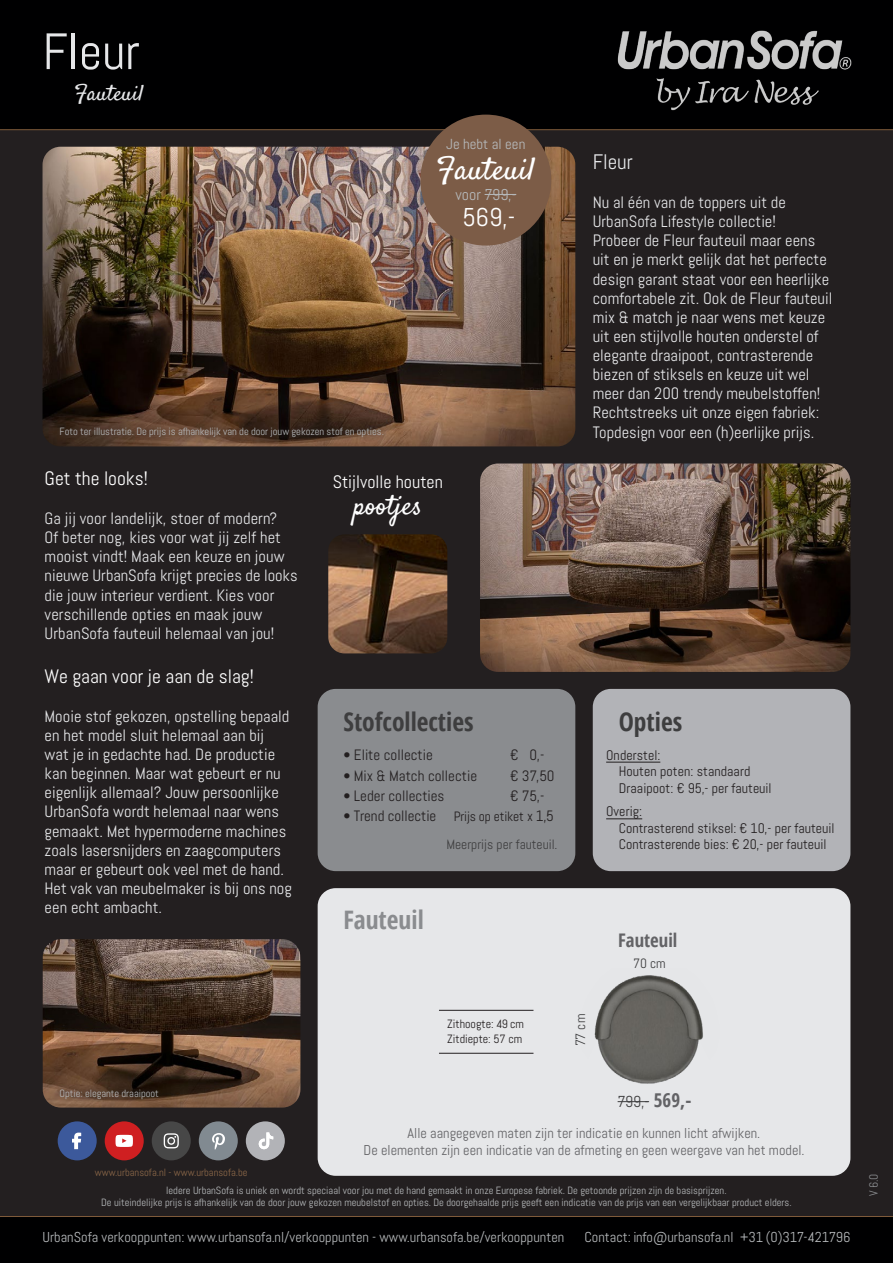
<style>
.page{position:relative;width:893px;height:1263px;background:#231f20}
.page>*{position:absolute;margin:0;border:0;box-sizing:border-box;transform-origin:0 0}
.t1{font:51px "Abel";color:#e6e7e9}
.t2{font:31.5px "Satisfy";color:#fff}
.t3{font:27.75px "Satisfy";letter-spacing:-.01em;color:#fff}
.t4{font:25.65px "Abel";color:#fff}
.t5{font:700 condensed 25.5px "Open Sans";color:#3e3e3f}
.t6{font:700 condensed 25.5px "Open Sans";color:#8a8c8f}
.t7{font:22.2px "Satisfy";color:#e6e7e9}
.t8{font:21px "Abel";color:#e6e7e9}
.t9{font:19.35px "Abel";color:#fff}
.t10{font:700 condensed 18.75px "Open Sans";color:#636366}
.t11{font:18px "Abel";color:#fff}
.t12{font:16.5px/19px "Abel";color:#e6e7e9}
.t13{font:16.35px/19.2px "Abel";letter-spacing:.005em;color:#e6e7e9}
.t14{font:15.9px "Abel";color:#3e3e3f}
.t15{font:15.6px "Abel";color:#b6b9bb}
.t16{font:15px "Abel";color:#231f20}
.t17{font:14.55px "Abel";color:#b6b9bb}
.t18{font:14.4px "Abel";color:#b6b9bb}
.t19{font:14.25px/17.1px "Abel";color:#636366;text-align:center}
.t20{font:13.8px/16.5px "Abel";color:#231f20}
.t21{font:13.5px "Abel";color:#3e3e3f}
.t22{font:12px/15px "Abel";color:#231f20}
.t23{font:12px "Abel";color:#8a8c8f}
.t24{font:10.5px/12px "Abel";color:#b6b9bb;text-align:center}
.t25{font:10.5px "Abel";color:#8b6748}
.s1{font-size:13.5px}
.s2{font-size:14.25px}
.s3{font-family:"Open Sans";font-weight:700;font-stretch:condensed;font-size:19.05px;color:#636366}
</style>
<div class="page">
<div style="left:0;top:0;width:893px;height:130px;background:#000001"></div>
<img style="left:617px;top:30px;width:235px;height:81px">
<hr style="left:0;top:129px;width:893px;height:1px;background:#805c3b">
<div style="left:0;top:1216px;width:893px;height:47px;background:#000001"></div>
<img style="left:43px;top:147px;width:532px;height:299px">
<img style="left:480px;top:463px;width:370px;height:209px">
<hr style="left:0;top:1216px;width:893px;height:1px;background:#805c3b">
<div style="left:318px;top:888px;width:532px;height:288px;background:#e6e7e9;border-radius:18px"></div>
<div style="left:593px;top:689px;width:257px;height:182px;background:#b2b3b7;border-radius:18px"></div>
<img style="left:43px;top:939px;width:257px;height:168px">
<div style="left:318px;top:689px;width:257px;height:182px;background:#8a8c8f;border-radius:18px"></div>
<div style="left:420px;top:115px;width:131px;height:131px;background:#7c5c47;border-radius:50%"></div>
<hr style="left:485px;top:194px;width:31px;height:1px;background:#b6b9bb">
<svg style="left:53px;top:422px;width:336px;height:22px"></svg>
<svg style="left:53px;top:1083px;width:111px;height:22px;background:#593f2d"></svg>
<hr style="left:606px;top:762px;width:54px;height:1px;background:#231f20">
<hr style="left:606px;top:818px;width:36px;height:1px;background:#231f20">
<hr style="left:439px;top:1010px;width:94px;height:1px;background:#231f20">
<hr style="left:439px;top:1053px;width:94px;height:1px;background:#231f20">
<img style="left:594px;top:975px;width:109px;height:109px">
<hr style="left:618px;top:1101px;width:31px;height:1px;background:#3e3e3f">
<div style="left:152px;top:1121px;width:39px;height:39px;background:#474747;border-radius:50%"></div>
<svg style="left:164px;top:1133px;width:15px;height:15px"></svg>
<div style="left:199px;top:1121px;width:39px;height:39px;background:#818a91;border-radius:50%"></div>
<svg style="left:212px;top:1133px;width:13px;height:17px"></svg>
<div style="left:105px;top:1121px;width:39px;height:39px;background:#cf1f21;border-radius:50%"></div>
<svg style="left:116px;top:1135px;width:17px;height:12px"></svg>
<div style="left:58px;top:1121px;width:39px;height:39px;background:#3c599b;border-radius:50%"></div>
<svg style="left:72px;top:1133px;width:9px;height:16px"></svg>
<div style="left:246px;top:1121px;width:39px;height:39px;background:#b2b3b7;border-radius:50%"></div>
<svg style="left:259px;top:1132px;width:14px;height:17px"></svg>
<img style="left:328px;top:534px;width:119px;height:119px">
<h1 class="t1" style="left:43px;top:19px;width:99px">Fleur</h1>
<h3 class="t7" style="left:74px;top:79px;width:71px">Fauteuil</h3>
<p class="t17" style="left:446px;top:135px;width:81px">Je hebt al een</p>
<h2 class="t2" style="left:437px;top:150px;width:100px">Fauteuil</h2>
<p class="t15" style="left:455px;top:184px;width:62px">voor 799,-</p>
<h3 class="t4" style="left:463px;top:201px;width:54px">569,-</h3>
<p class="t24" style="left:60px;top:426px;width:326px">Foto ter illustratie. De prijs is afhankelijk van de door jouw gekozen stof en opties.</p>
<p class="t9" style="left:45px;top:466px;width:105px">Get the looks!</p>
<p class="t13" style="left:45px;top:509px;width:254px">Ga jij voor landelijk, stoer of modern?<br>Of beter nog, kies voor wat jij zelf het mooist vindt! Maak een keuze en jouw nieuwe UrbanSofa krijgt precies de looks die jouw interieur verdient. Kies voor verschillende opties en maak jouw UrbanSofa fauteuil helemaal van jou!</p>
<p class="t9" style="left:45px;top:664px;width:211px">We gaan voor je aan de slag!</p>
<p class="t13" style="left:45px;top:706px;width:249px">Mooie stof gekozen, opstelling bepaald en het model sluit helemaal aan bij wat je in gedachte had. De productie kan beginnen. Maar wat gebeurt er nu eigenlijk allemaal? Jouw persoonlijke UrbanSofa wordt helemaal naar wens gemaakt. Met hypermoderne machines zoals lasersnijders en zaagcomputers maar er gebeurt ook veel met de hand.<br>Het vak van meubelmaker is bij ons nog een echt ambacht.</p>
<p class="t24" style="left:60px;top:1087px;width:101px">Optie: elegante draaipoot</p>
<p class="t11" style="left:333px;top:470px;width:112px">Stijlvolle houten</p>
<h3 class="t3" style="left:353px;top:488px;width:70px">pootjes</h3>
<h3 class="t5" style="left:343px;top:703px;width:132px">Stofcollecties</h3>
<p class="t16" style="left:343px;top:746px;width:91px">• Elite collectie</p>
<p class="t16" style="left:510px;top:746px;width:36px">€ 0,-</p>
<p class="t16" style="left:343px;top:766px;width:135px">• Mix &amp; Match collectie</p>
<p class="t16" style="left:510px;top:766px;width:46px">€ 37,50</p>
<p class="t16" style="left:343px;top:786px;width:103px">• Leder collecties</p>
<p class="t16" style="left:510px;top:786px;width:36px">€ 75,-</p>
<p class="t16" style="left:343px;top:806px;width:212px">• Trend collectie <span class="s1">Prijs op etiket</span> <span class="s2">x</span> 1,5</p>
<p class="t21" style="left:446px;top:836px;width:112px">Meerprijs per fauteuil.</p>
<h3 class="t6" style="left:343px;top:902px;width:82px">Fauteuil</h3>
<p class="t22" style="left:447px;top:1017px;width:78px">Zithoogte: 49 cm<br>Zitdiepte: 57 cm</p>
<p class="t8" style="left:593px;top:149px;width:42px">Fleur</p>
<p class="t12" style="left:593px;top:193px;width:241px">Nu al één van de toppers uit de UrbanSofa Lifestyle collectie!<br>Probeer de Fleur fauteuil maar eens uit en je merkt gelijk dat het perfecte design garant staat voor een heerlijke comfortabele zit. Ook de Fleur fauteuil mix &amp; match je naar wens met keuze uit een stijlvolle houten onderstel of elegante draaipoot, contrasterende biezen of stiksels en keuze uit wel meer dan 200 trendy meubelstoffen!<br>Rechtstreeks uit onze eigen fabriek:<br>Topdesign voor een (h)eerlijke prijs.</p>
<h3 class="t5" style="left:619px;top:703px;width:65px">Opties</h3>
<p class="t20" style="left:619px;top:747px;width:154px;text-indent:-13px">Onderstel:<br>Houten poten: standaard<br>Draaipoot: € 95,- per fauteuil</p>
<p class="t20" style="left:619px;top:803px;width:217px;text-indent:-13px">Overig:<br>Contrasterend stiksel: € 10,- per fauteuil<br>Contrasterende bies: € 20,- per fauteuil</p>
<p class="t10" style="left:618px;top:927px;width:61px">Fauteuil</p>
<p class="t21" style="left:572px;top:1046px;width:34px;rotate:-90deg">77 cm</p>
<p class="t21" style="left:633px;top:955px;width:34px">70 cm</p>
<p class="t14" style="left:618px;top:1091px;width:75px">799,- <span class="s3">569,-</span></p>
<p class="t19" style="left:364px;top:1124px;width:442px">Alle aangegeven maten zijn ter indicatie en kunnen licht afwijken.<br>De elementen zijn een indicatie van de afmeting en geen weergave van het model.</p>
<p class="t24" style="left:101px;top:1184px;width:692px">Iedere UrbanSofa is uniek en wordt speciaal voor jou met de hand gemaakt in onze Europese fabriek. De getoonde prijzen zijn de basisprijzen.<br>De uiteindelijke prijs is afhankelijk van de door jouw gekozen meubelstof en opties. De doorgehaalde prijs geeft een indicatie van de prijs van een vergelijkbaar product elders.</p>
<p class="t25" style="left:95px;top:1165px;width:154px">www.urbansofa.nl - www.urbansofa.be</p>
<p class="t18" style="left:43px;top:1228px;width:523px">UrbanSofa verkooppunten: www.urbansofa.nl/verkooppunten - www.urbansofa.be/verkooppunten</p>
<p class="t18" style="left:585px;top:1228px;width:267px">Contact: info@urbansofa.nl +31 (0)317-421796</p>
<p class="t23" style="left:866px;top:1196px;width:24px;rotate:-90deg">V 6.0</p>
</div>
